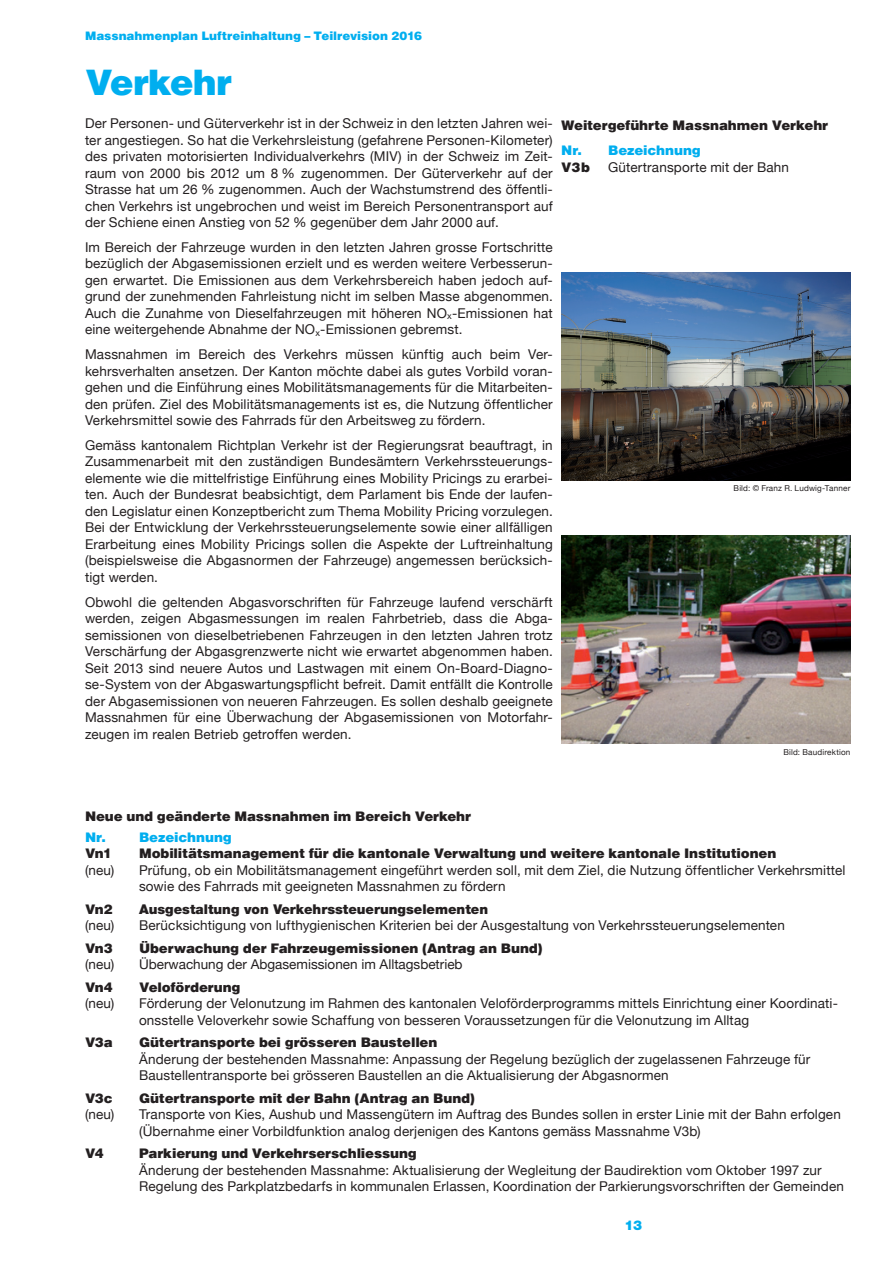
<style>
.page{position:relative;width:893px;height:1263px;background:#fff}
.page>*{position:absolute;margin:0;border:0;box-sizing:border-box;transform-origin:0 0}
.t1{font:900 36px "Helvetica";letter-spacing:-.025em;color:#00aeef}
.t2{font:13.5px/16.5px "Helvetica Neue";letter-spacing:.01em;color:#231f20;text-align:justify}
.t3{font:900 13.5px "Helvetica";letter-spacing:-.01em;color:#231f20}
.t4{font:900 13.5px "Helvetica Neue";color:#231f20}
.t5{font:900 13.5px "Helvetica";letter-spacing:-.015em;color:#00aeef}
.t6{font:900 13.5px "Helvetica Neue";color:#00aeef}
.t7{font:900 12px "Helvetica";letter-spacing:-.005em;color:#00aeef}
.t8{font:8.1px "Helvetica Neue";letter-spacing:.025em;color:#231f20}
</style>
<div class="page">
<img style="left:561px;top:535px;width:289px;height:209px">
<img style="left:561px;top:272px;width:289px;height:208px">
<p class="t7" style="left:85px;top:29px;width:339px">Massnahmenplan Luftreinhaltung – Teilrevision 2016</p>
<h1 class="t1" style="left:85px;top:61px;width:148px">Verkehr</h1>
<p class="t2" style="left:85px;top:115px;width:469px">Der Personen- und Güterverkehr ist in der Schweiz in den letzten Jahren wei&shy;ter angestiegen. So hat die Verkehrsleistung (gefahrene Personen-Kilometer) des privaten motorisierten Individualverkehrs (MIV) in der Schweiz im Zeit&shy;raum von 2000 bis 2012 um 8 % zugenommen. Der Güterverkehr auf der Strasse hat um 26 % zugenommen. Auch der Wachstumstrend des öffentli&shy;chen Verkehrs ist ungebrochen und weist im Bereich Personentransport auf der Schiene einen Anstieg von 52 % gegenüber dem Jahr 2000 auf.</p>
<p class="t2" style="left:85px;top:239px;width:469px">Im Bereich der Fahrzeuge wurden in den letzten Jahren grosse Fortschritte bezüglich der Abgasemissionen erzielt und es werden weitere Verbesserun&shy;gen erwartet. Die Emissionen aus dem Verkehrsbereich haben jedoch auf&shy;grund der zunehmenden Fahrleistung nicht im selben Masse abgenommen.<br>Auch die Zunahme von Dieselfahrzeugen mit höheren NO<sub>x</sub>-Emissionen hat eine weitergehende Abnahme der NO<sub>x</sub>-Emissionen gebremst.</p>
<p class="t2" style="left:85px;top:346px;width:469px">Massnahmen im Bereich des Verkehrs müssen künftig auch beim Ver&shy;kehrsverhalten ansetzen. Der Kanton möchte dabei als gutes Vorbild voran&shy;gehen und die Einführung eines Mobilitätsmanagements für die Mitarbeiten&shy;den prüfen. Ziel des Mobilitätsmanagements ist es, die Nutzung öffentlicher Verkehrsmittel sowie des Fahrrads für den Arbeitsweg zu fördern.</p>
<p class="t2" style="left:85px;top:437px;width:469px">Gemäss kantonalem Richtplan Verkehr ist der Regierungsrat beauftragt, in Zusammenarbeit mit den zuständigen Bundesämtern Verkehrssteuerungs&shy;elemente wie die mittelfristige Einführung eines Mobility Pricings zu erarbei&shy;ten. Auch der Bundesrat beabsichtigt, dem Parlament bis Ende der laufen&shy;den Legislatur einen Konzeptbericht zum Thema Mobility Pricing vorzulegen.<br>Bei der Entwicklung der Verkehrssteuerungselemente sowie einer allfälligen Erarbeitung eines Mobility Pricings sollen die Aspekte der Luftreinhaltung (beispielsweise die Abgasnormen der Fahrzeuge) angemessen berücksich&shy;tigt werden.</p>
<p class="t2" style="left:85px;top:593px;width:469px">Obwohl die geltenden Abgasvorschriften für Fahrzeuge laufend verschärft werden, zeigen Abgasmessungen im realen Fahrbetrieb, dass die Abga&shy;semissionen von dieselbetriebenen Fahrzeugen in den letzten Jahren trotz Verschärfung der Abgasgrenzwerte nicht wie erwartet abgenommen haben.<br>Seit 2013 sind neuere Autos und Lastwagen mit einem On-Board-Diagno&shy;se-System von der Abgaswartungspflicht befreit. Damit entfällt die Kontrolle der Abgasemissionen von neueren Fahrzeugen. Es sollen deshalb geeignete Massnahmen für eine Überwachung der Abgasemissionen von Motorfahr&shy;zeugen im realen Betrieb getroffen werden.</p>
<p class="t3" style="left:561px;top:117px;width:268px">Weitergeführte Massnahmen Verkehr</p>
<p class="t5" style="left:561px;top:142px;width:141px">Nr. Bezeichnung</p>
<p class="t3" style="left:561px;top:159px;width:30px">V3b</p>
<p class="t2" style="left:608px;top:158px;width:182px">Gütertransporte mit der Bahn</p>
<p class="t8" style="left:734px;top:483px;width:118px">Bild: © Franz R. Ludwig-Tanner</p>
<p class="t8" style="left:783px;top:747px;width:69px">Bild: Baudirektion</p>
<p class="t3" style="left:85px;top:808px;width:388px">Neue und geänderte Massnahmen im Bereich Verkehr</p>
<p class="t5" style="left:85px;top:829px;width:22px">Nr.</p>
<p class="t5" style="left:139px;top:829px;width:94px">Bezeichnung</p>
<p class="t3" style="left:85px;top:845px;width:29px">Vn1</p>
<p class="t3" style="left:139px;top:845px;width:639px">Mobilitätsmanagement für die kantonale Verwaltung und weitere kantonale Institutionen</p>
<p class="t2" style="left:85px;top:862px;width:31px">(neu)</p>
<p class="t2" style="left:139px;top:862px;width:708px">Prüfung, ob ein Mobilitätsmanagement eingeführt werden soll, mit dem Ziel, die Nutzung öffentlicher Verkehrsmittel sowie des Fahrrads mit geeigneten Massnahmen zu fördern</p>
<p class="t3" style="left:85px;top:901px;width:29px">Vn2</p>
<p class="t4" style="left:139px;top:901px;width:351px">Ausgestaltung von Verkehrssteuerungselementen</p>
<p class="t2" style="left:85px;top:917px;width:31px">(neu)</p>
<p class="t2" style="left:139px;top:917px;width:647px">Berücksichtigung von lufthygienischen Kriterien bei der Ausgestaltung von Verkehrssteuerungselementen</p>
<p class="t3" style="left:85px;top:940px;width:29px">Vn3</p>
<p class="t3" style="left:139px;top:940px;width:405px">Überwachung der Fahrzeugemissionen (Antrag an Bund)</p>
<p class="t2" style="left:85px;top:956px;width:31px">(neu)</p>
<p class="t2" style="left:139px;top:956px;width:325px">Überwachung der Abgasemissionen im Alltagsbetrieb</p>
<p class="t3" style="left:85px;top:979px;width:29px">Vn4</p>
<p class="t3" style="left:139px;top:979px;width:103px">Veloförderung</p>
<p class="t2" style="left:85px;top:995px;width:31px">(neu)</p>
<p class="t2" style="left:139px;top:995px;width:700px">Förderung der Velonutzung im Rahmen des kantonalen Veloförderprogramms mittels Einrichtung einer Koordinati&shy;onsstelle Veloverkehr sowie Schaffung von besseren Voraussetzungen für die Velonutzung im Alltag</p>
<p class="t3" style="left:85px;top:1034px;width:29px">V3a</p>
<p class="t3" style="left:139px;top:1034px;width:300px">Gütertransporte bei grösseren Baustellen</p>
<p class="t2" style="left:139px;top:1051px;width:673px">Änderung der bestehenden Massnahme: Anpassung der Regelung bezüglich der zugelassenen Fahrzeuge für<br>Baustellentransporte bei grösseren Baustellen an die Aktualisierung der Abgasnormen</p>
<p class="t3" style="left:85px;top:1090px;width:29px">V3c</p>
<p class="t3" style="left:139px;top:1090px;width:338px">Gütertransporte mit der Bahn (Antrag an Bund)</p>
<p class="t2" style="left:85px;top:1106px;width:31px">(neu)</p>
<p class="t2" style="left:139px;top:1106px;width:703px">Transporte von Kies, Aushub und Massengütern im Auftrag des Bundes sollen in erster Linie mit der Bahn erfolgen (Übernahme einer Vorbildfunktion analog derjenigen des Kantons gemäss Massnahme V3b)</p>
<p class="t3" style="left:85px;top:1145px;width:20px">V4</p>
<p class="t3" style="left:139px;top:1145px;width:279px">Parkierung und Verkehrserschliessung</p>
<p class="t2" style="left:139px;top:1162px;width:706px">Änderung der bestehenden Massnahme: Aktualisierung der Wegleitung der Baudirektion vom Oktober 1997 zur<br>Regelung des Parkplatzbedarfs in kommunalen Erlassen, Koordination der Parkierungsvorschriften der Gemeinden</p>
<p class="t6" style="left:624px;top:1217px;width:19px">13</p>
</div>
